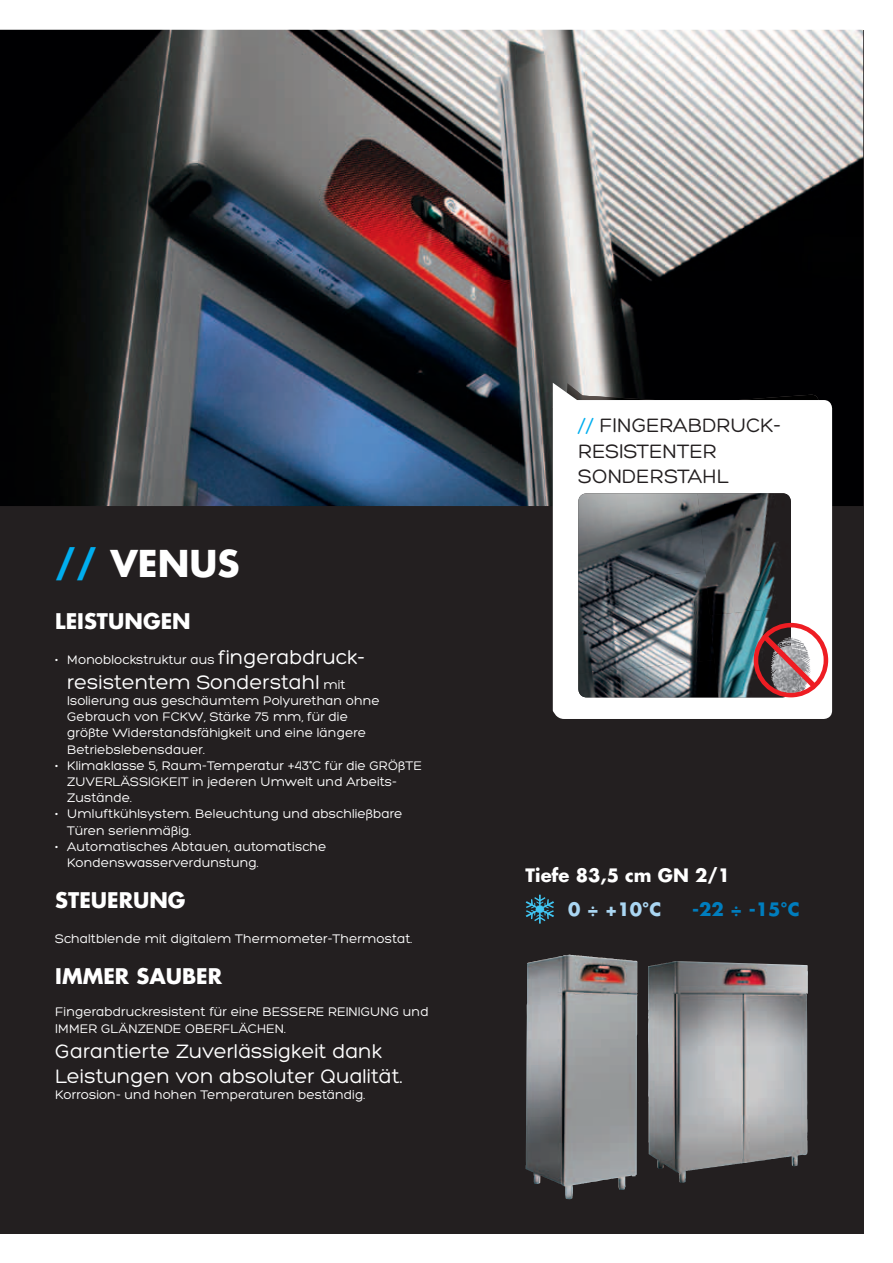
<style>
.page{position:relative;width:893px;height:1263px;background:#fff}
.page>*{position:absolute;margin:0;border:0;box-sizing:border-box;transform-origin:0 0}
.t1{font:700 36px "Futura";color:#fff}
.t2{font:21px/25.2px "Hero";color:#fff}
.t3{font:21px/25.2px "Hero";color:#231f20}
.t4{font:700 21px "Futura";color:#fff}
.t5{font:700 18px "Futura";color:#fff}
.t6{font:700 18px "Futura";color:#007dbe}
.t7{font:700 18px "Futura";color:#aad6f2}
.t8{font:13.5px/16.2px "Hero";color:#fff}
.s1{color:#00aeef}
.s2{font-size:21px}
.s3{font-size:13.5px}
</style>
<div class="page">
<div style="left:0;top:30px;width:863px;height:1203px;background:#231f20"></div>
<img style="left:0;top:30px;width:863px;height:476px">
<img style="left:578px;top:383px;width:240px;height:17px">
<div style="left:553px;top:400px;width:279px;height:319px;background:#fff"></div>
<svg style="left:553px;top:383px;width:25px;height:25px"></svg>
<img style="left:648px;top:963px;width:160px;height:220px">
<img style="left:526px;top:955px;width:111px;height:244px">
<svg style="left:526px;top:895px;width:28px;height:28px"></svg>
<img style="left:578px;top:493px;width:119px;height:77px">
<img style="left:697px;top:493px;width:94px;height:114px">
<img style="left:578px;top:570px;width:136px;height:90px">
<img style="left:710px;top:607px;width:81px;height:90px">
<img style="left:578px;top:660px;width:140px;height:37px">
<svg style="left:754px;top:623px;width:74px;height:74px"></svg>
<h1 class="t1" style="left:55px;top:539px;width:186px"><span class="s1">//</span> VENUS</h1>
<h2 class="t4" style="left:55px;top:607px;width:137px">LEISTUNGEN</h2>
<p class="t8" style="left:55px;top:651px;width:311px">• Monoblockstruktur aus <span class="s2">fingerabdruck-</span></p>
<h2 class="t2" style="left:67px;top:670px;width:280px">resistentem Sonderstahl <span class="s3">mit</span></h2>
<p class="t8" style="left:67px;top:693px;width:314px">Isolierung aus geschäumtem Polyurethan ohne Gebrauch von FCKW, Stärke 75 mm, für die größte Widerstandsfähigkeit und eine längere Betriebslebensdauer.</p>
<p class="t8" style="left:67px;top:757px;width:356px;text-indent:-12px">• Klimaklasse 5, Raum-Temperatur +43°C für die GRÖßTE<br>ZUVERLÄSSIGKEIT in jederen Umwelt und Arbeits-<br>Zustände.</p>
<p class="t8" style="left:67px;top:806px;width:337px;text-indent:-12px">• Umluftkühlsystem. Beleuchtung und abschließbare<br>Türen serienmäßig.</p>
<p class="t8" style="left:67px;top:838px;width:261px;text-indent:-12px">• Automatisches Abtauen, automatische<br>Kondenswasserverdunstung.</p>
<h2 class="t4" style="left:55px;top:886px;width:132px">STEUERUNG</h2>
<p class="t8" style="left:55px;top:930px;width:359px">Schaltblende mit digitalem Thermometer-Thermostat.</p>
<h2 class="t4" style="left:55px;top:961px;width:168px">IMMER SAUBER</h2>
<p class="t8" style="left:55px;top:1004px;width:375px">Fingerabdruckresistent für eine BESSERE REINIGUNG und<br>IMMER GlÄNZENDE oBERFlÄCHEN.</p>
<h2 class="t2" style="left:55px;top:1039px;width:349px">Garantierte Zuverlässigkeit dank leistungen von absoluter Qualität.</h2>
<p class="t8" style="left:55px;top:1087px;width:311px">Korrosion- und hohen Temperaturen beständig.</p>
<h2 class="t3" style="left:578px;top:413px;width:204px"><span class="s1">//</span> FINGERABDRUCK-</h2>
<h2 class="t3" style="left:578px;top:438px;width:152px">RESISTENTER<br>SoNDERSTAHl</h2>
<h3 class="t5" style="left:526px;top:863px;width:206px">Tiefe 83,5 cm GN 2/1</h3>
<h3 class="t7" style="left:568px;top:897px;width:95px">0 ÷ +10°C</h3>
<h3 class="t6" style="left:692px;top:897px;width:109px">-22 ÷ -15°C</h3>
</div>
